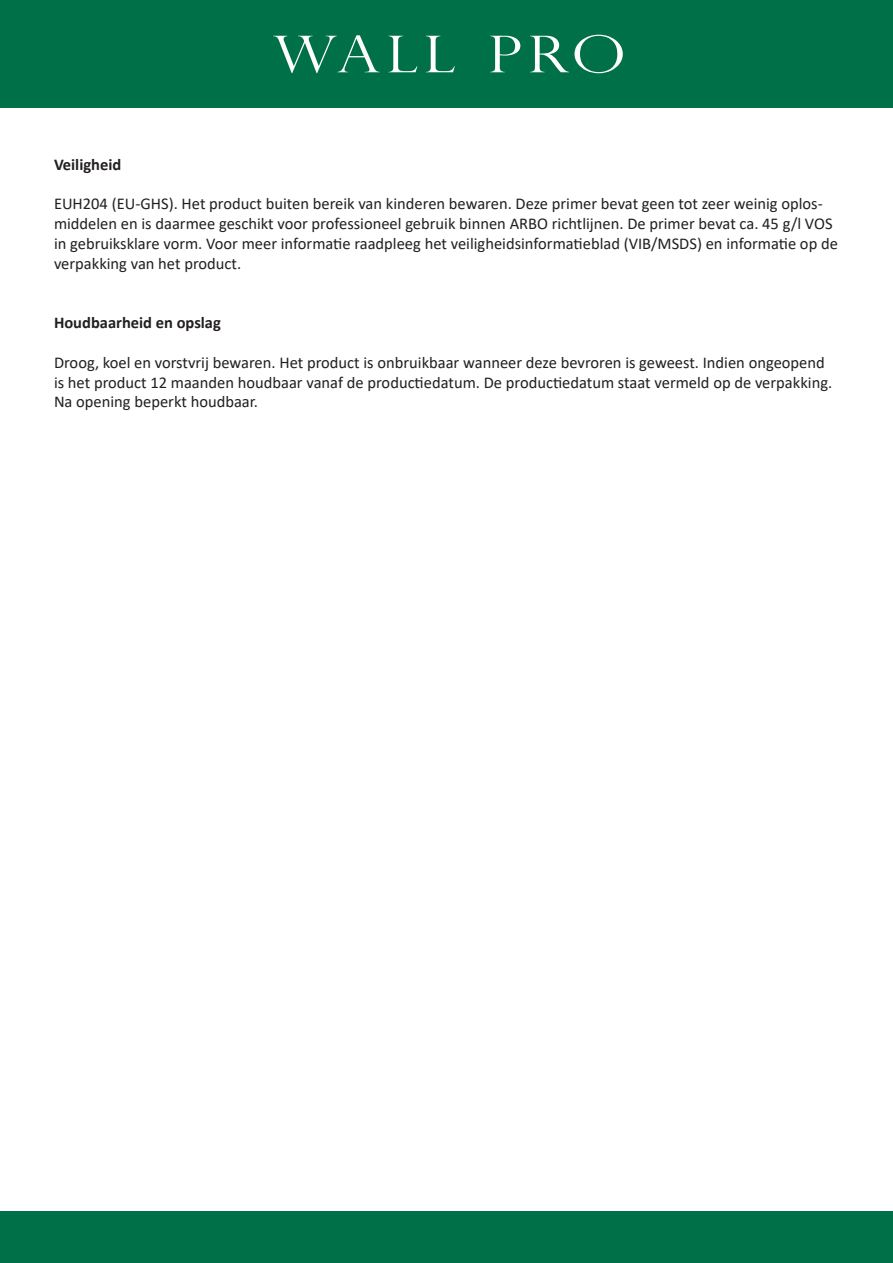
<style>
.page{position:relative;width:893px;height:1263px;background:#fff}
.page>*{position:absolute;margin:0;border:0;box-sizing:border-box;transform-origin:0 0}
.t1{font:300 50.7px "Perpetua Titling";letter-spacing:.09em;color:#fff;scale:1.25 1}
.t2{font:16.5px/19.8px "Calibri";color:#231f20}
.t3{font:700 16.5px "Calibri";color:#231f20}
</style>
<div class="page">
<div style="left:0;top:0;width:893px;height:107px;background:#007049"></div>
<div style="left:0;top:1212px;width:893px;height:51px;background:#007049"></div>
<p class="t1" style="left:273px;top:24px;width:284px">WALL PRO</p>
<p class="t3" style="left:54px;top:153px;width:69px">Veiligheid</p>
<p class="t2" style="left:54px;top:194px;width:785px">EUH204 (EU-GHS). Het product buiten bereik van kinderen bewaren. Deze primer bevat geen tot zeer weinig oplos&shy;middelen en is daarmee geschikt voor professioneel gebruik binnen ARBO richtlijnen. De primer bevat ca. 45 g/l VOS in gebruiksklare vorm. Voor meer informatie raadpleeg het veiligheidsinformatieblad (VIB/MSDS) en informatie op de verpakking van het product.</p>
<p class="t3" style="left:54px;top:311px;width:168px">Houdbaarheid en opslag</p>
<p class="t2" style="left:54px;top:352px;width:780px">Droog, koel en vorstvrij bewaren. Het product is onbruikbaar wanneer deze bevroren is geweest. Indien ongeopend is het product 12 maanden houdbaar vanaf de productiedatum. De productiedatum staat vermeld op de verpakking.<br>Na opening beperkt houdbaar.</p>
</div>
